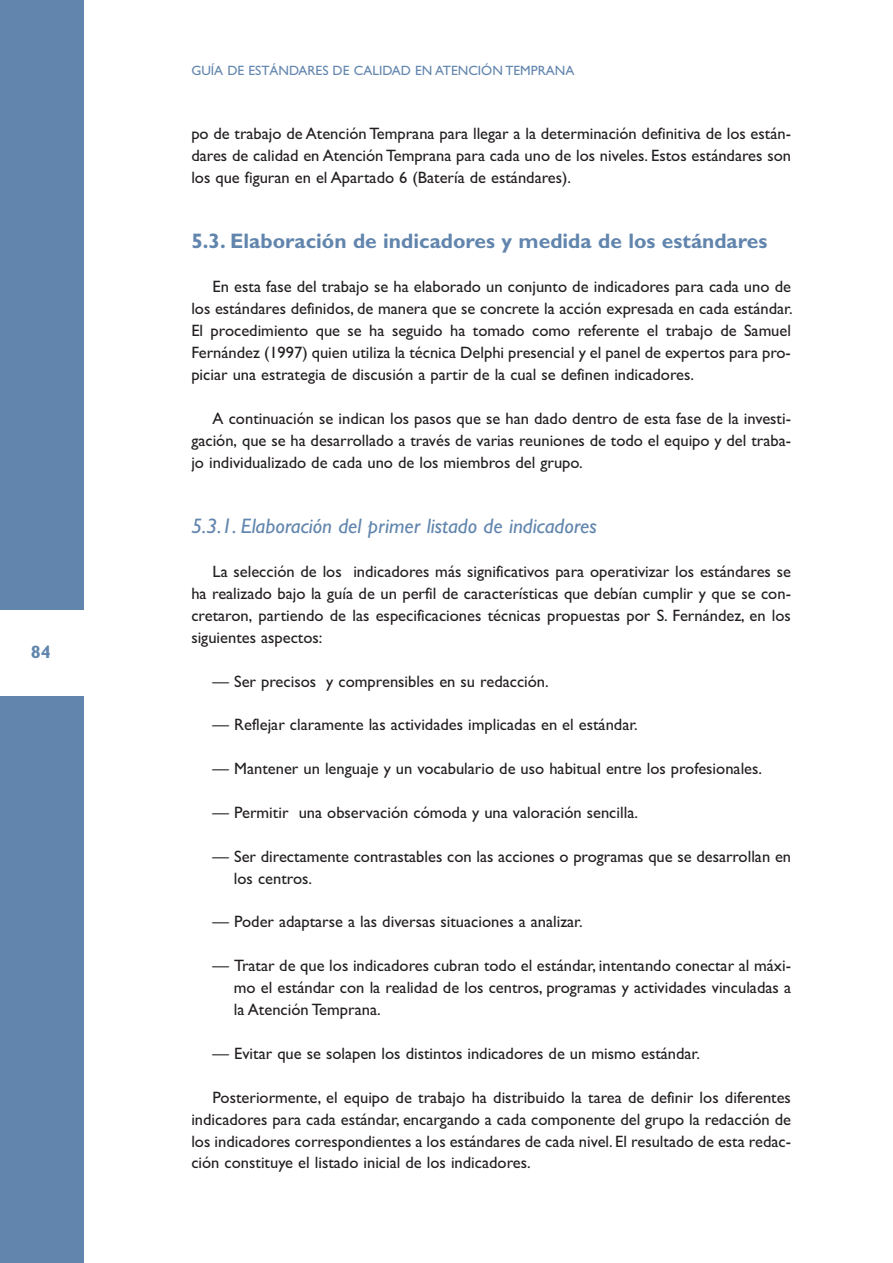
<style>
.page{position:relative;width:893px;height:1263px;background:#fff}
.page>*{position:absolute;margin:0;border:0;box-sizing:border-box;transform-origin:0 0}
.t1{font:700 21px "Gill Sans";color:#6185ad}
.t2{font:italic 21px "Gill Sans";color:#6185ad}
.t3{font:700 18px "Gill Sans";color:#6185ad}
.t4{font:16.5px/21.9px "Gill Sans";color:#231f20;text-align:justify}
.t5{font:13.5px "Gill Sans";color:#6185ad}
</style>
<div class="page">
<div style="left:0;top:0;width:83px;height:1263px;background:#6185ad"></div>
<div style="left:0;top:610px;width:85px;height:85px;background:#fff"></div>
<p class="t3" style="left:31px;top:645px;width:21px">84</p>
<p class="t5" style="left:191px;top:65px;width:385px">GUÍA DE ESTÁNDARES DE CALIDAD EN ATENCIÓN TEMPRANA</p>
<p class="t4" style="left:191px;top:124px;width:601px">po de trabajo de Atención Temprana para llegar a la determinación definitiva de los están&shy;dares de calidad en Atención Temprana para cada uno de los niveles. Estos estándares son los que figuran en el Apartado 6 (Batería de estándares).</p>
<p class="t1" style="left:191px;top:234px;width:577px">5.3. Elaboración de indicadores y medida de los estándares</p>
<p class="t4" style="left:191px;top:278px;width:603px;text-indent:21px">En esta fase del trabajo se ha elaborado un conjunto de indicadores para cada uno de los estándares definidos, de manera que se concrete la acción expresada en cada estándar.<br>El procedimiento que se ha seguido ha tomado como referente el trabajo de Samuel Fernández (1997) quien utiliza la técnica Delphi presencial y el panel de expertos para pro&shy;piciar una estrategia de discusión a partir de la cual se definen indicadores.</p>
<p class="t4" style="left:191px;top:409px;width:601px;text-indent:21px">A continuación se indican los pasos que se han dado dentro de esta fase de la investi&shy;gación, que se ha desarrollado a través de varias reuniones de todo el equipo y del traba&shy;jo individualizado de cada uno de los miembros del grupo.</p>
<p class="t2" style="left:191px;top:514px;width:407px">5.3.1. Elaboración del primer listado de indicadores</p>
<p class="t4" style="left:191px;top:562px;width:601px;text-indent:21px">La selección de los indicadores más significativos para operativizar los estándares se ha realizado bajo la guía de un perfil de características que debían cumplir y que se con&shy;cretaron, partiendo de las especificaciones técnicas propuestas por S. Fernández, en los siguientes aspectos:</p>
<p class="t4" style="left:213px;top:672px;width:338px">— Ser precisos y comprensibles en su redacción.</p>
<p class="t4" style="left:213px;top:716px;width:427px">— Reflejar claramente las actividades implicadas en el estándar.</p>
<p class="t4" style="left:213px;top:759px;width:551px">— Mantener un lenguaje y un vocabulario de uso habitual entre los profesionales.</p>
<p class="t4" style="left:213px;top:803px;width:427px">— Permitir una observación cómoda y una valoración sencilla.</p>
<p class="t4" style="left:234px;top:847px;width:559px;text-indent:-21px">— Ser directamente contrastables con las acciones o programas que se desarrollan en los centros.</p>
<p class="t4" style="left:213px;top:913px;width:372px">— Poder adaptarse a las diversas situaciones a analizar.</p>
<p class="t4" style="left:234px;top:956px;width:559px;text-indent:-21px">— Tratar de que los indicadores cubran todo el estándar, intentando conectar al máxi&shy;mo el estándar con la realidad de los centros, programas y actividades vinculadas a la Atención Temprana.</p>
<p class="t4" style="left:213px;top:1044px;width:489px">— Evitar que se solapen los distintos indicadores de un mismo estándar.</p>
<p class="t4" style="left:191px;top:1088px;width:601px;text-indent:21px">Posteriormente, el equipo de trabajo ha distribuido la tarea de definir los diferentes indicadores para cada estándar, encargando a cada componente del grupo la redacción de los indicadores correspondientes a los estándares de cada nivel. El resultado de esta redac&shy;ción constituye el listado inicial de los indicadores.</p>
</div>
